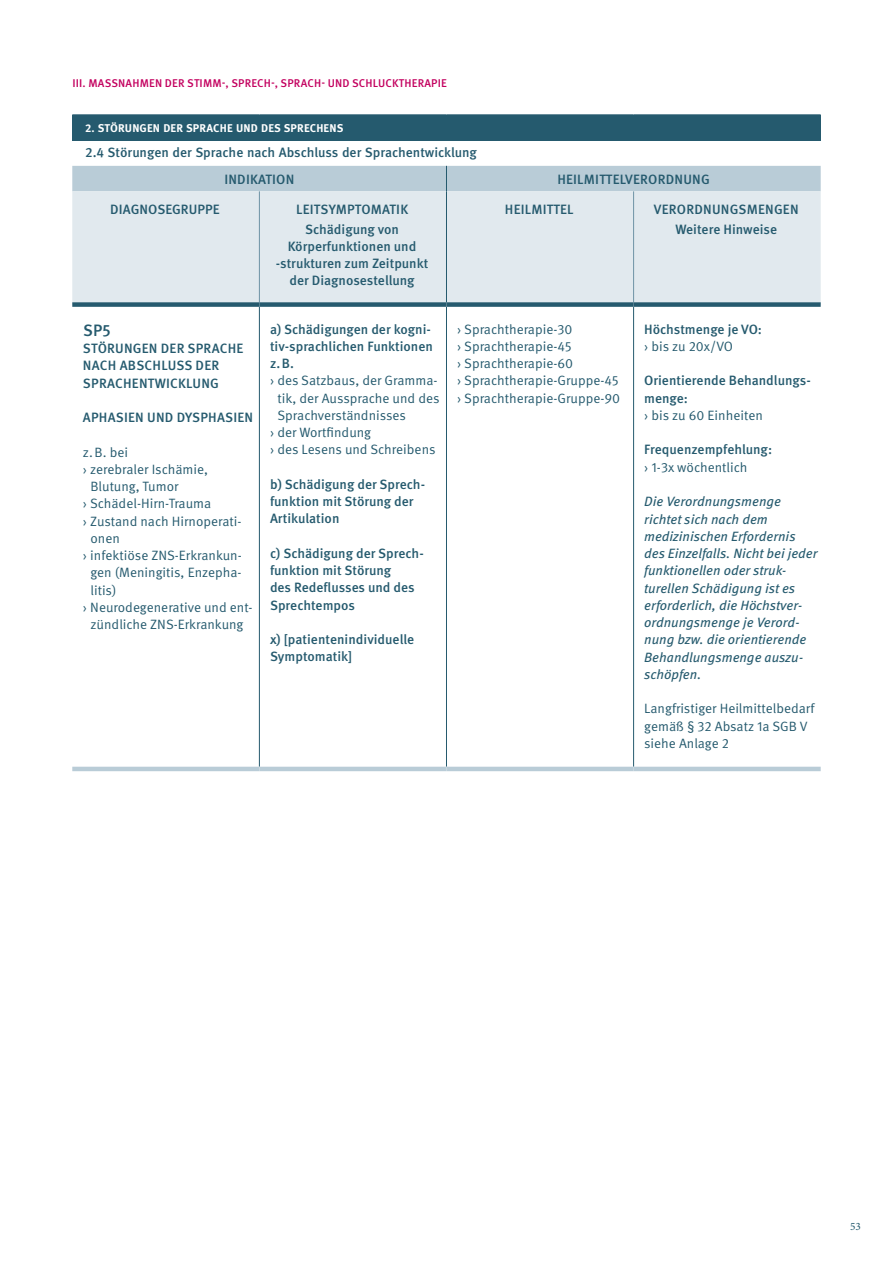
<style>
.page{position:relative;width:893px;height:1263px;background:#fff}
.page>*{position:absolute;margin:0;border:0;box-sizing:border-box;transform-origin:0 0}
.Tabelle_SUBHEAD_9pt{font:500 16.5px "Meta Pro";color:#255a6e}
.Tabelle_Subhead_9pt{font:500 13.5px/17.2px "Meta Pro";color:#255a6e}
.Tabelle_9pt_Auflistu{font:13.5px/17.2px "Meta Pro";color:#255a6e}
.Tabelle_9pt_Hervorhe{font:italic 13.5px/17.2px "Meta Pro";color:#255a6e}
.Tabelle_9pt_Copy{font:13.5px/17.2px "Meta Pro";color:#255a6e}
.Tabelle_SUBHEAD_9pt-2{font:500 13.5px/17.2px "Meta Pro";letter-spacing:.015em;color:#255a6e}
.SUBHEAD_1__BR{font:500 13.5px "Meta Pro";color:#255a6e}
.Copytext_Meta_Serif{font:500 13.5px "Meta Pro";letter-spacing:.005em;color:#255a6e}
.Copytext_Meta_Serif-2{font:500 11.25px "Meta Pro";letter-spacing:.015em;color:#c3015f}
.SUBHEAD_1__BR-2{font:700 11.25px "Meta Pro";letter-spacing:.015em;color:#fff}
.t1{font:11.25px "Minion Pro";color:#255a6e}
</style>
<div class="page">
<div style="left:72px;top:115px;width:749px;height:25px;background:#255a6e"></div>
<div style="left:72px;top:191px;width:749px;height:111px;background:#e1e9ee"></div>
<hr style="left:259px;top:307px;width:1px;height:460px;background:#255a6e">
<hr style="left:446px;top:307px;width:1px;height:460px;background:#255a6e">
<hr style="left:633px;top:307px;width:1px;height:460px;background:#255a6e">
<hr style="left:72px;top:140px;width:187px;height:1px;background:#255a6e">
<hr style="left:259px;top:140px;width:187px;height:1px;background:#255a6e">
<hr style="left:446px;top:140px;width:188px;height:1px;background:#255a6e">
<hr style="left:634px;top:140px;width:187px;height:1px;background:#255a6e">
<div style="left:72px;top:166px;width:749px;height:25px;background:#b9ccd7"></div>
<hr style="left:446px;top:191px;width:1px;height:111px;background:#255a6e">
<hr style="left:259px;top:191px;width:1px;height:111px;background:#6e93a5">
<hr style="left:633px;top:191px;width:1px;height:111px;background:#6e93a5">
<hr style="left:72px;top:114px;width:187px;height:1px;background:#255a6e">
<hr style="left:259px;top:114px;width:187px;height:1px;background:#255a6e">
<hr style="left:446px;top:114px;width:188px;height:1px;background:#255a6e">
<hr style="left:634px;top:114px;width:187px;height:1px;background:#255a6e">
<div style="left:72px;top:302px;width:187px;height:5px;background:#255a6e"></div>
<div style="left:259px;top:302px;width:187px;height:5px;background:#255a6e"></div>
<div style="left:446px;top:302px;width:188px;height:5px;background:#255a6e"></div>
<div style="left:634px;top:302px;width:187px;height:5px;background:#255a6e"></div>
<hr style="left:72px;top:767px;width:187px;height:4px;background:#b9ccd7">
<hr style="left:259px;top:767px;width:187px;height:4px;background:#b9ccd7">
<hr style="left:446px;top:767px;width:188px;height:4px;background:#b9ccd7">
<hr style="left:634px;top:767px;width:187px;height:4px;background:#b9ccd7">
<p class="Copytext_Meta_Serif-2" style="left:72px;top:76px;width:376px">III. MASSNAHMEN DER STIMM-, SPRECH-, SPRACH- UND SCHLUCKTHERAPIE</p>
<p class="SUBHEAD_1__BR-2" style="left:85px;top:121px;width:260px">2. STÖRUNGEN DER SPRACHE UND DES SPRECHENS</p>
<p class="SUBHEAD_1__BR" style="left:85px;top:143px;width:393px">2.4 Störungen der Sprache nach Abschluss der Sprachentwicklung</p>
<p class="Tabelle_SUBHEAD_9pt-2" style="left:224px;top:171px;width:72px">INDIKATION</p>
<p class="Tabelle_SUBHEAD_9pt-2" style="left:557px;top:171px;width:154px">HEILMITTELVERORDNUNG</p>
<p class="Copytext_Meta_Serif" style="left:110px;top:201px;width:111px">DIAGNOSEGRUPPE</p>
<p class="Tabelle_SUBHEAD_9pt-2" style="left:296px;top:201px;width:114px">LEITSYMPTOMATIK</p>
<p class="Tabelle_Subhead_9pt" style="left:276px;top:221px;width:154px;text-align:center">Schädigung von<br>Körperfunktionen und -strukturen zum Zeitpunkt der Diagnosestellung</p>
<p class="Tabelle_SUBHEAD_9pt-2" style="left:505px;top:201px;width:70px">HEILMITTEL</p>
<p class="Tabelle_SUBHEAD_9pt-2" style="left:654px;top:201px;width:146px">VERORDNUNGSMENGEN</p>
<p class="Tabelle_Subhead_9pt" style="left:675px;top:221px;width:103px">Weitere Hinweise</p>
<p class="Tabelle_SUBHEAD_9pt" style="left:83px;top:320px;width:29px">SP5</p>
<p class="Tabelle_SUBHEAD_9pt-2" style="left:83px;top:340px;width:162px">STÖRUNGEN DER SPRACHE<br>NACH ABSCHLUSS DER<br>SPRACHENTWICKLUNG</p>
<p class="Tabelle_SUBHEAD_9pt-2" style="left:83px;top:409px;width:172px">APHASIEN UND DYSPHASIEN</p>
<p class="Tabelle_9pt_Copy" style="left:83px;top:444px;width:47px">z.B. bei</p>
<p class="Tabelle_9pt_Auflistu" style="left:90px;top:461px;width:119px;text-indent:-8px">› zerebraler Ischämie,<br>Blutung, Tumor</p>
<p class="Tabelle_9pt_Auflistu" style="left:83px;top:495px;width:130px">› Schädel-Hirn-Trauma</p>
<p class="Tabelle_9pt_Auflistu" style="left:90px;top:513px;width:153px;text-indent:-8px">› Zustand nach Hirnoperati&shy;onen</p>
<p class="Tabelle_9pt_Auflistu" style="left:90px;top:547px;width:153px;text-align:justify;text-indent:-8px">› infektiöse ZNS-Erkrankun&shy;gen (Meningitis, Enzepha&shy;litis)</p>
<p class="Tabelle_9pt_Auflistu" style="left:83px;top:599px;width:171px;text-align:center">› Neurodegenerative und ent&shy;zündliche ZNS-Erkrankung</p>
<p class="Tabelle_Subhead_9pt" style="left:270px;top:321px;width:165px">a) Schädigungen der kogni&shy;tiv-sprachlichen Funktionen z.B.</p>
<p class="Tabelle_9pt_Auflistu" style="left:278px;top:372px;width:163px;text-indent:-8px">› des Satzbaus, der Gramma&shy;tik, der Aussprache und des<br>Sprachverständnisses</p>
<p class="Tabelle_9pt_Auflistu" style="left:270px;top:424px;width:103px">› der Wortfindung</p>
<p class="Tabelle_9pt_Auflistu" style="left:270px;top:441px;width:167px">› des Lesens und Schreibens</p>
<p class="Tabelle_Subhead_9pt" style="left:270px;top:476px;width:157px">b) Schädigung der Sprech&shy;funktion mit Störung der<br>Artikulation</p>
<p class="Tabelle_Subhead_9pt" style="left:270px;top:545px;width:155px">c) Schädigung der Sprech&shy;funktion mit Störung<br>des Redeflusses und des<br>Sprechtempos</p>
<p class="Tabelle_Subhead_9pt" style="left:270px;top:631px;width:146px">x) [patientenindividuelle<br>Symptomatik]</p>
<p class="Tabelle_9pt_Copy" style="left:457px;top:321px;width:117px">› Sprachtherapie-30</p>
<p class="Tabelle_9pt_Copy" style="left:457px;top:338px;width:116px">› Sprachtherapie-45</p>
<p class="Tabelle_9pt_Copy" style="left:457px;top:355px;width:118px">› Sprachtherapie-60</p>
<p class="Tabelle_9pt_Copy" style="left:457px;top:373px;width:163px">› Sprachtherapie-Gruppe-45</p>
<p class="Tabelle_9pt_Copy" style="left:457px;top:390px;width:165px">› Sprachtherapie-Gruppe-90</p>
<p class="Tabelle_Subhead_9pt" style="left:644px;top:321px;width:119px">Höchstmenge je VO:</p>
<p class="Tabelle_9pt_Copy" style="left:644px;top:338px;width:90px">› bis zu 20x/VO</p>
<p class="Tabelle_Subhead_9pt" style="left:644px;top:373px;width:168px">Orientierende Behandlungs&shy;menge:</p>
<p class="Tabelle_9pt_Copy" style="left:644px;top:407px;width:120px">› bis zu 60 Einheiten</p>
<p class="Tabelle_Subhead_9pt" style="left:644px;top:442px;width:129px">Frequenzempfehlung:</p>
<p class="Tabelle_9pt_Copy" style="left:644px;top:459px;width:105px">› 1-3x wöchentlich</p>
<p class="Tabelle_9pt_Hervorhe" style="left:644px;top:493px;width:175px">Die Verordnungsmenge richtet sich nach dem medizinischen Erfordernis des Einzelfalls. Nicht bei jeder funktionellen oder struk&shy;turellen Schädigung ist es erforderlich, die Höchstver&shy;ordnungsmenge je Verord&shy;nung bzw. die orientierende<br>Behandlungsmenge auszu&shy;schöpfen.</p>
<p class="Tabelle_9pt_Copy" style="left:644px;top:700px;width:172px">Langfristiger Heilmittelbedarf gemäß § 32 Absatz 1a SGB V siehe Anlage 2</p>
<p class="t1" style="left:850px;top:1218px;width:12px">53</p>
</div>
